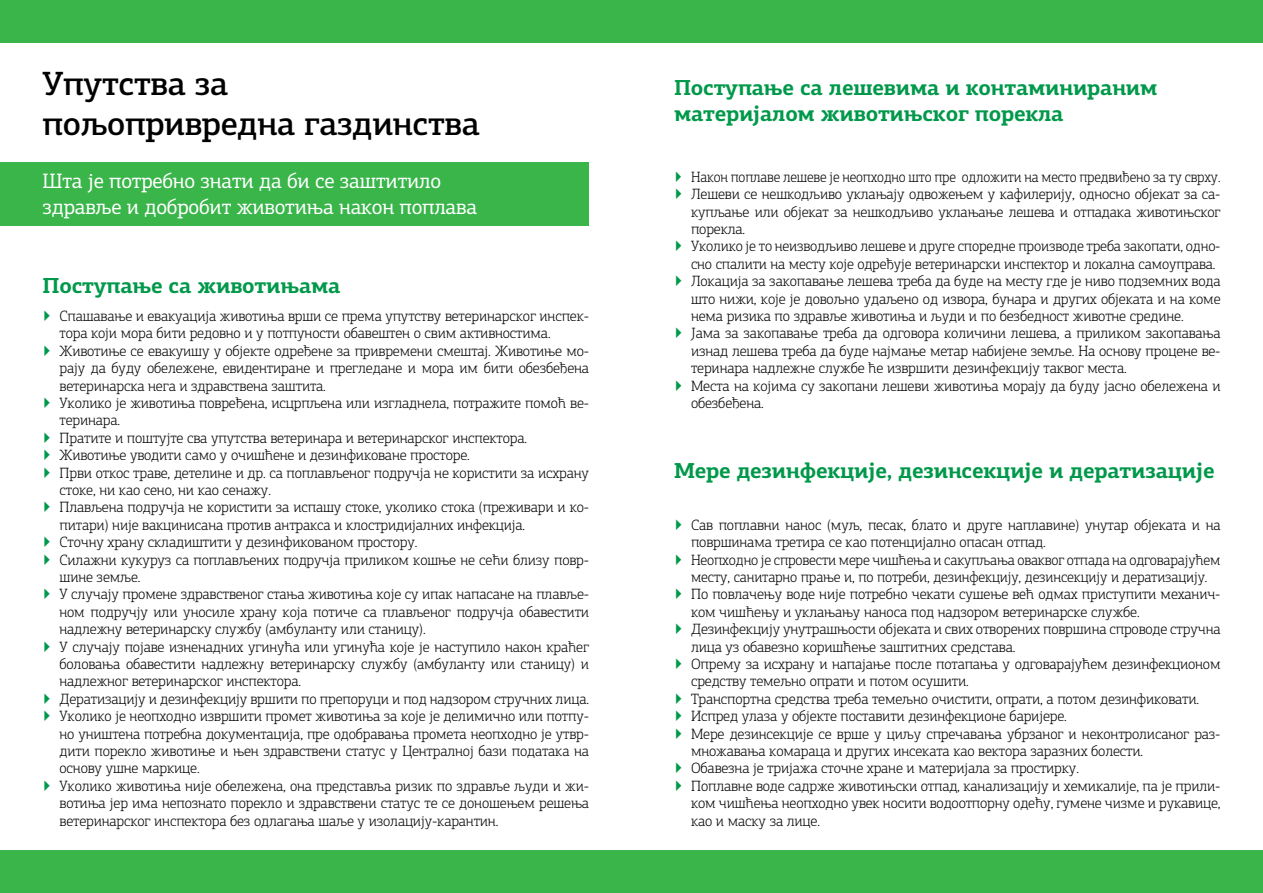
<style>
.page{position:relative;width:1263px;height:893px;background:#fff}
.page>*{position:absolute;margin:0;border:0;box-sizing:border-box;transform-origin:0 0}
.t1{font:500 33.75px/40.5px "PF Centro Slab Pro";letter-spacing:-.01em;color:#000}
.t2{font:700 21.75px/26.1px "PF Centro Slab Pro";letter-spacing:-.01em;color:#00984a}
.t3{font:21px/26.1px "PF Centro Slab Pro";letter-spacing:-.01em;color:#fff}
.t4{font:300 15px "PF Centro Slab Pro";letter-spacing:-.01em;color:#000}
.t5{font:300 15px "PF Centro Slab Pro";letter-spacing:-.01em;color:#000;scale:.95 1}
.s1{color:#00984a}
</style>
<div class="page">
<div style="left:0;top:850px;width:1263px;height:43px;background:#39b54a"></div>
<div style="left:0;top:0;width:1263px;height:43px;background:#39b54a"></div>
<div style="left:0;top:163px;width:589px;height:63px;background:#39b54a"></div>
<h1 class="t1" style="left:43px;top:63px;width:439px">Упутства за пољопривредна газдинства</h1>
<h3 class="t3" style="left:43px;top:168px;width:436px">Шта је потребно знати да би се заштитило здравље и добробит животиња након поплава</h3>
<h2 class="t2" style="left:43px;top:272px;width:299px">Поступање са животињама</h2>
<p class="t4" style="left:43px;top:307px;width:548px"><span class="s1">▶</span> Спашавање и евакуација животиња врши се према упутству ветеринарског инспек-</p>
<p class="t4" style="left:60px;top:324px;width:493px">тора који мора бити редовно и у потпуности обавештен о свим активностима.</p>
<p class="t4" style="left:43px;top:342px;width:548px"><span class="s1">▶</span> Животиње се евакуишу у објекте одређене за привремени смештај. Животиње мо-</p>
<p class="t4" style="left:60px;top:359px;width:531px">рају да буду обележене, евидентиране и прегледане и мора им бити обезбеђена</p>
<p class="t4" style="left:60px;top:377px;width:268px">ветеринарска нега и здравствена заштита.</p>
<p class="t4" style="left:43px;top:394px;width:548px"><span class="s1">▶</span> Уколико је животиња повређена, исцрпљена или изгладнела, потражите помоћ ве-</p>
<p class="t4" style="left:60px;top:411px;width:62px">теринара.</p>
<p class="t4" style="left:43px;top:429px;width:486px"><span class="s1">▶</span> Пратите и поштујте сва упутства ветеринара и ветеринарског инспектора.</p>
<p class="t4" style="left:43px;top:446px;width:429px"><span class="s1">▶</span> Животиње уводити само у очишћене и дезинфиковане просторе.</p>
<p class="t4" style="left:43px;top:464px;width:548px"><span class="s1">▶</span> Први откос траве, детелине и др. са поплављеног подручја не користити за исхрану</p>
<p class="t4" style="left:60px;top:481px;width:213px">стоке, ни као сено, ни као сенажу.</p>
<p class="t4" style="left:43px;top:498px;width:548px"><span class="s1">▶</span> Плављена подручја не користити за испашу стоке, уколико стока (преживари и ко-</p>
<p class="t4" style="left:60px;top:516px;width:467px">питари) није вакцинисана против антракса и клостридијалних инфекција.</p>
<p class="t4" style="left:43px;top:533px;width:377px"><span class="s1">▶</span> Сточну храну складиштити у дезинфикованом простору.</p>
<p class="t4" style="left:43px;top:551px;width:548px"><span class="s1">▶</span> Силажни кукуруз са поплављених подручја приликом кошње не сећи близу повр-</p>
<p class="t4" style="left:60px;top:568px;width:83px">шине земље.</p>
<p class="t4" style="left:43px;top:585px;width:548px"><span class="s1">▶</span> У случају промене здравственог стања животиња које су ипак напасане на плавље-</p>
<p class="t4" style="left:60px;top:603px;width:531px">ном подручју или уносиле храну која потиче са плављеног подручја обавестити</p>
<p class="t4" style="left:60px;top:620px;width:368px">надлежну ветеринарску службу (амбуланту или станицу).</p>
<p class="t4" style="left:43px;top:638px;width:548px"><span class="s1">▶</span> У случају појаве изненадних угинућа или угинућа које је наступило након краћег</p>
<p class="t4" style="left:60px;top:655px;width:531px">боловања обавестити надлежну ветеринарску службу (амбуланту или станицу) и</p>
<p class="t4" style="left:60px;top:672px;width:243px">надлежног ветеринарског инспектора.</p>
<p class="t4" style="left:43px;top:690px;width:548px"><span class="s1">▶</span> Дератизацију и дезинфекцију вршити по препоруци и под надзором стручних лица.</p>
<p class="t4" style="left:43px;top:707px;width:548px"><span class="s1">▶</span> Уколико је неопходно извршити промет животиња за које је делимично или потпу-</p>
<p class="t4" style="left:60px;top:725px;width:531px">но уништена потребна документација, пре одобравања промета неопходно је утвр-</p>
<p class="t4" style="left:60px;top:742px;width:531px">дити порекло животиње и њен здравствени статус у Централној бази података на</p>
<p class="t4" style="left:60px;top:759px;width:142px">основу ушне маркице.</p>
<p class="t4" style="left:43px;top:777px;width:548px"><span class="s1">▶</span> Уколико животиња није обележена, она представља ризик по здравље људи и жи-</p>
<p class="t4" style="left:60px;top:794px;width:531px">вотиња јер има непознато порекло и здравствени статус те се доношењем решења</p>
<p class="t4" style="left:60px;top:812px;width:440px">ветеринарског инспектора без одлагања шаље у изолацију-карантин.</p>
<h2 class="t2" style="left:674px;top:74px;width:485px">Поступање са лешевима и контаминираним материјалом животињског порекла</h2>
<p class="t5" style="left:674px;top:168px;width:577px"><span class="s1">▶</span> Након поплаве лешеве је неопходно што пре одложити на место предвиђено за ту сврху.</p>
<p class="t4" style="left:674px;top:185px;width:548px"><span class="s1">▶</span> Лешеви се нешкодљиво уклањају одвожењем у кафилерију, односно објекат за са-</p>
<p class="t4" style="left:691px;top:203px;width:531px">купљање или објекат за нешкодљиво уклањање лешева и отпадака животињског</p>
<p class="t4" style="left:691px;top:220px;width:56px">порекла.</p>
<p class="t4" style="left:674px;top:237px;width:548px"><span class="s1">▶</span> Уколико је то неизводљиво лешеве и друге споредне производе треба закопати, одно-</p>
<p class="t4" style="left:691px;top:255px;width:526px">сно спалити на месту које одређује ветеринарски инспектор и локална самоуправа.</p>
<p class="t4" style="left:674px;top:272px;width:548px"><span class="s1">▶</span> Локација за закопавање лешева треба да буде на месту где је ниво подземних вода</p>
<p class="t4" style="left:691px;top:290px;width:531px">што нижи, које је довољно удаљено од извора, бунара и других објеката и на коме</p>
<p class="t4" style="left:691px;top:307px;width:494px">нема ризика по здравље животиња и људи и по безбедност животне средине.</p>
<p class="t4" style="left:674px;top:324px;width:548px"><span class="s1">▶</span> Јама за закопавање треба да одговора количини лешева, а приликом закопавања</p>
<p class="t4" style="left:691px;top:342px;width:531px">изнад лешева треба да буде најмање метар набијене земље. На основу процене ве-</p>
<p class="t4" style="left:691px;top:359px;width:437px">теринара надлежне службе ће извршити дезинфекцију таквог места.</p>
<p class="t4" style="left:674px;top:377px;width:548px"><span class="s1">▶</span> Места на којима су закопани лешеви животиња морају да буду јасно обележена и</p>
<p class="t4" style="left:691px;top:394px;width:74px">обезбеђена.</p>
<h2 class="t2" style="left:674px;top:457px;width:542px">Мере дезинфекције, дезинсекције и дератизације</h2>
<p class="t4" style="left:674px;top:516px;width:548px"><span class="s1">▶</span> Сав поплавни нанос (муљ, песак, блато и друге наплавине) унутар објеката и на</p>
<p class="t4" style="left:691px;top:533px;width:356px">површинама третира се као потенцијално опасан отпад.</p>
<p class="t4" style="left:674px;top:551px;width:548px"><span class="s1">▶</span> Неопходно је спровести мере чишћења и сакупљања оваквог отпада на одговарајућем</p>
<p class="t4" style="left:691px;top:568px;width:518px">месту, санитарно прање и, по потреби, дезинфекцију, дезинсекцију и дератизацију.</p>
<p class="t4" style="left:674px;top:585px;width:548px"><span class="s1">▶</span> По повлачењу воде није потребно чекати сушење већ одмах приступити механич-</p>
<p class="t4" style="left:691px;top:603px;width:450px">ком чишћењу и уклањању наноса под надзором ветеринарске службе.</p>
<p class="t4" style="left:674px;top:620px;width:548px"><span class="s1">▶</span> Дезинфекцију унутрашњости објеката и свих отворених површина спроводе стручна</p>
<p class="t4" style="left:691px;top:638px;width:326px">лица уз обавезно коришћење заштитних средстава.</p>
<p class="t4" style="left:674px;top:655px;width:548px"><span class="s1">▶</span> Опрему за исхрану и напајање после потапања у одговарајућем дезинфекционом</p>
<p class="t4" style="left:691px;top:672px;width:279px">средству темељно опрати и потом осушити.</p>
<p class="t4" style="left:674px;top:690px;width:527px"><span class="s1">▶</span> Транспортна средства треба темељно очистити, опрати, а потом дезинфиковати.</p>
<p class="t4" style="left:674px;top:707px;width:394px"><span class="s1">▶</span> Испред улаза у објекте поставити дезинфекционе баријере.</p>
<p class="t4" style="left:674px;top:725px;width:548px"><span class="s1">▶</span> Мере дезинсекције се врше у циљу спречавања убрзаног и неконтролисаног раз-</p>
<p class="t4" style="left:691px;top:742px;width:454px">множавања комараца и других инсеката као вектора заразних болести.</p>
<p class="t4" style="left:674px;top:759px;width:407px"><span class="s1">▶</span> Обавезна је тријажа сточне хране и материјала за простирку.</p>
<p class="t4" style="left:674px;top:777px;width:548px"><span class="s1">▶</span> Поплавне воде садрже животињски отпад, канализацију и хемикалије, па је прили-</p>
<p class="t4" style="left:691px;top:794px;width:531px">ком чишћења неопходно увек носити водоотпорну одећу, гумене чизме и рукавице,</p>
<p class="t4" style="left:691px;top:812px;width:131px">као и маску за лице.</p>
</div>
